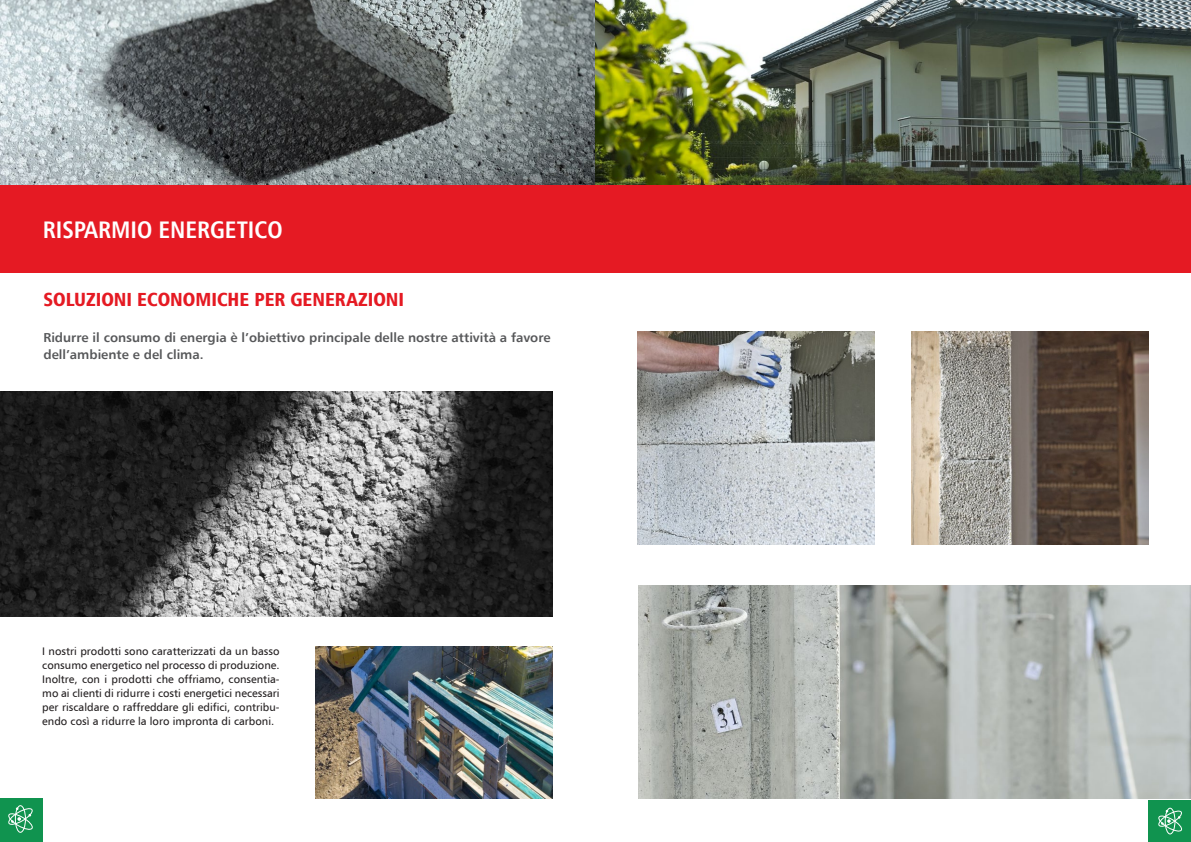
<style>
.page{position:relative;width:1191px;height:842px;background:#fff}
.page>*{position:absolute;margin:0;border:0;box-sizing:border-box;transform-origin:0 0}
.t1{font:24px "Humnst 777 Cn EU Bold";color:#fff}
.t2{font:19px "Humnst 777 Blk Cn EU Normal";color:#e51a23}
.t3{font:13px/17px "Humnst 777 EU Bold";color:#57585a}
.t4{font:11px/14px "Humnst 777 EU Normal";color:#231f20;text-align:justify}
</style>
<div class="page">
<img style="left:0;top:0;width:1191px;height:186px">
<div style="left:0;top:186px;width:595px;height:87px;background:#e51a23"></div>
<div style="left:0;top:799px;width:43px;height:43px;background:#10934f"></div>
<div style="left:15px;top:805px;width:11px;height:28px;border:1px solid #fff;border-radius:50%"></div>
<svg style="left:8px;top:807px;width:25px;height:23px"></svg>
<img style="left:0;top:391px;width:553px;height:225px">
<div style="left:595px;top:186px;width:596px;height:87px;background:#e51a23"></div>
<div style="left:1148px;top:800px;width:43px;height:42px;background:#10934f"></div>
<div style="left:1164px;top:808px;width:11px;height:26px;border:1px solid #fff;border-radius:50%"></div>
<svg style="left:1158px;top:810px;width:24px;height:22px"></svg>
<img style="left:638px;top:586px;width:553px;height:213px">
<img style="left:638px;top:332px;width:236px;height:213px">
<img style="left:912px;top:332px;width:236px;height:213px">
<img style="left:316px;top:646px;width:237px;height:153px">
<p class="t1" style="left:43px;top:214px;width:241px">RISPARMIO ENERGETICO</p>
<p class="t2" style="left:43px;top:288px;width:362px">SOLUZIONI ECONOMICHE PER GENERAZIONI</p>
<p class="t3" style="left:43px;top:328px;width:509px">Ridurre il consumo di energia è l’obiettivo principale delle nostre attività a favore dell’ambiente e del clima.</p>
<p class="t4" style="left:42px;top:644px;width:239px">I nostri prodotti sono caratterizzati da un basso consumo energetico nel processo di produzione.<br>Inoltre, con i prodotti che offriamo, consentia&shy;mo ai clienti di ridurre i costi energetici necessari per riscaldare o raffreddare gli edifici, contribu&shy;endo così a ridurre la loro impronta di carboni.</p>
</div>
